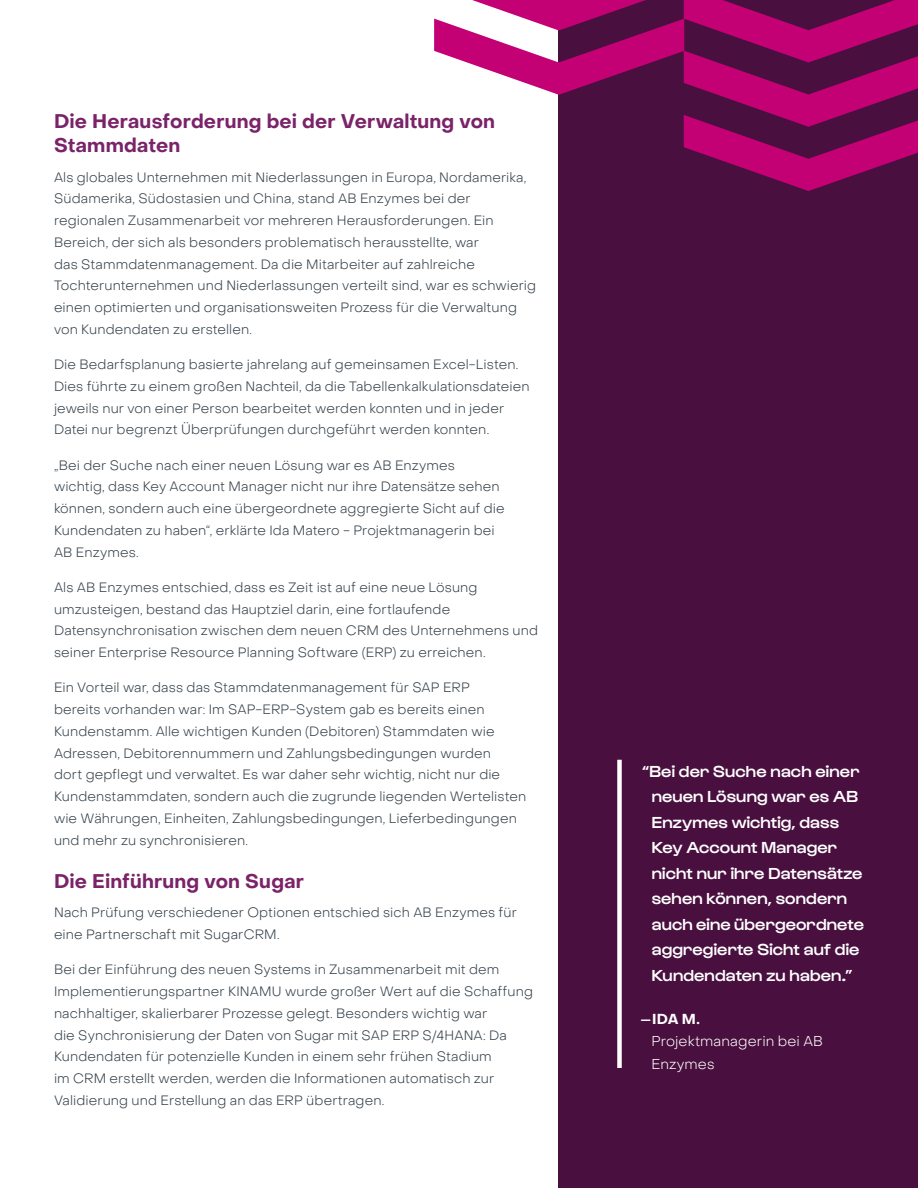
<style>
.page{position:relative;width:918px;height:1188px;background:#fff}
.page>*{position:absolute;margin:0;border:0;box-sizing:border-box;transform-origin:0 0}
.Body_-_Headline{font:700 19.5px/24px "Object Sans";letter-spacing:.01em;color:#7a2369}
.Pull_Quote_-_Quote{font:500 16.5px/25.5px "Gustavo";letter-spacing:.01em;color:#fff}
.Pull_Quote_-_Attribu{font:300 14.25px/22.5px "Object Sans";letter-spacing:.005em;color:#fff}
.Body_-_Body{font:300 13.5px/21.8px "Object Sans";letter-spacing:.01em;color:#333f48}
.s1{font-weight:700;font-size:12px}
.s2{font-weight:700}
</style>
<div class="page">
<div style="left:559px;top:0;width:359px;height:1188px;background:#490f3f"></div>
<svg style="left:434px;top:0;width:484px;height:191px"></svg>
<div style="left:617px;top:760px;width:5px;height:308px;background:#fff"></div>
<p class="Body_-_Headline" style="left:54px;top:110px;width:443px">Die Herausforderung bei der Verwaltung von<br>Stammdaten</p>
<p class="Body_-_Body" style="left:54px;top:166px;width:484px">Als globales Unternehmen mit Niederlassungen in Europa, Nordamerika, Südamerika, Südostasien und China, stand AB Enzymes bei der regionalen Zusammenarbeit vor mehreren Herausforderungen. Ein Bereich, der sich als besonders problematisch herausstellte, war<br>das Stammdatenmanagement. Da die Mitarbeiter auf zahlreiche Tochterunternehmen und Niederlassungen verteilt sind, war es schwierig einen optimierten und organisationsweiten Prozess für die Verwaltung von Kundendaten zu erstellen.</p>
<p class="Body_-_Body" style="left:54px;top:354px;width:477px">Die Bedarfsplanung basierte jahrelang auf gemeinsamen Excel-Listen.<br>Dies führte zu einem großen Nachteil, da die Tabellenkalkulationsdateien jeweils nur von einer Person bearbeitet werden konnten und in jeder Datei nur begrenzt Überprüfungen durchgeführt werden konnten.</p>
<p class="Body_-_Body" style="left:54px;top:454px;width:452px">„Bei der Suche nach einer neuen Lösung war es AB Enzymes wichtig, dass Key Account Manager nicht nur ihre Datensätze sehen können, sondern auch eine übergeordnete aggregierte Sicht auf die Kundendaten zu haben“, erklärte Ida Matero - Projektmanagerin bei AB Enzymes.</p>
<p class="Body_-_Body" style="left:54px;top:576px;width:486px">Als AB Enzymes entschied, dass es Zeit ist auf eine neue Lösung umzusteigen, bestand das Hauptziel darin, eine fortlaufende Datensynchronisation zwischen dem neuen CRM des Unternehmens und seiner Enterprise Resource Planning Software (ERP) zu erreichen.</p>
<p class="Body_-_Body" style="left:54px;top:677px;width:474px">Ein Vorteil war, dass das Stammdatenmanagement für SAP ERP<br>bereits vorhanden war: Im SAP-ERP-System gab es bereits einen Kundenstamm. Alle wichtigen Kunden (Debitoren) Stammdaten wie Adressen, Debitorennummern und Zahlungsbedingungen wurden<br>dort gepflegt und verwaltet. Es war daher sehr wichtig, nicht nur die Kundenstammdaten, sondern auch die zugrunde liegenden Wertelisten wie Währungen, Einheiten, Zahlungsbedingungen, Lieferbedingungen und mehr zu synchronisieren.</p>
<p class="Body_-_Headline" style="left:54px;top:870px;width:252px">Die Einführung von Sugar</p>
<p class="Body_-_Body" style="left:54px;top:902px;width:464px">Nach Prüfung verschiedener Optionen entschied sich AB Enzymes für eine Partnerschaft mit SugarCRM.</p>
<p class="Body_-_Body" style="left:54px;top:959px;width:481px">Bei der Einführung des neuen Systems in Zusammenarbeit mit dem Implementierungspartner KINAMU wurde großer Wert auf die Schaffung nachhaltiger, skalierbarer Prozesse gelegt. Besonders wichtig war<br>die Synchronisierung der Daten von Sugar mit SAP ERP S/4HANA: Da Kundendaten für potenzielle Kunden in einem sehr frühen Stadium<br>im CRM erstellt werden, werden die Informationen automatisch zur Validierung und Erstellung an das ERP übertragen.</p>
<p class="Pull_Quote_-_Quote" style="left:652px;top:759px;width:214px;text-indent:-10px">“Bei der Suche nach einer neuen Lösung war es AB<br>Enzymes wichtig, dass<br>Key Account Manager nicht nur ihre Datensätze sehen können, sondern auch eine übergeordnete aggregierte Sicht auf die<br>Kundendaten zu haben.”</p>
<p class="Pull_Quote_-_Attribu" style="left:651px;top:1007px;width:173px;text-indent:-10px"><span class="s1">—</span><span class="s2">IDA M.<br></span>Projektmanagerin bei AB<br>Enzymes</p>
</div>
